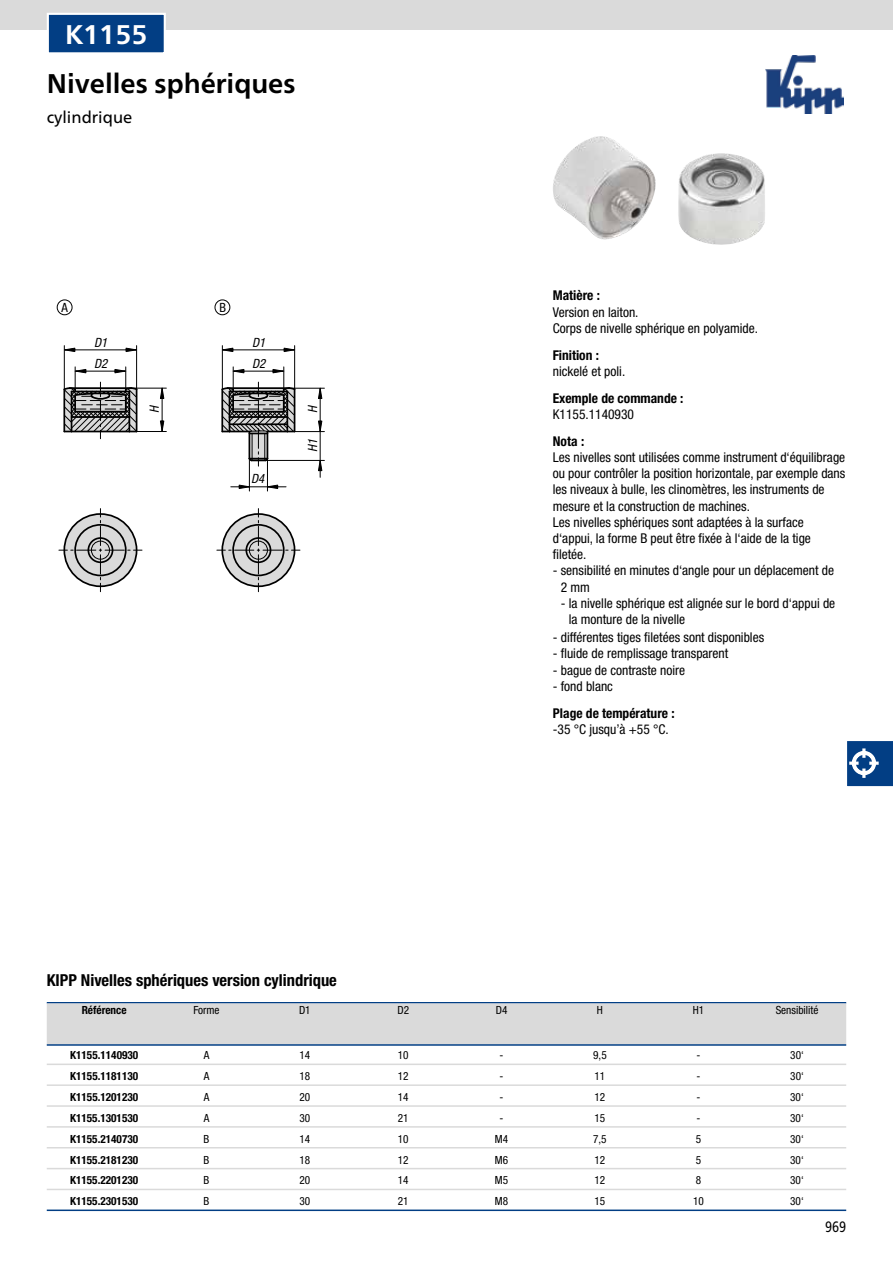
<style>
.page{position:relative;width:893px;height:1263px;background:#fff}
.page>*{position:absolute;margin:0;border:0;box-sizing:border-box;transform-origin:0 0}
.t1{font:700 27px "Frutiger Neue LTW1 G";color:#000}
.t2{font:700 27px "Frutiger Neue LTW1 G";color:#fff}
.t3{font:700 condensed 16.5px "Helvetica Neue LTW1 G";color:#000}
.t4{font:16.5px "Frutiger Neue LTW1 G";color:#000}
.t5{font:15px "Frutiger Neue LTW1 G";color:#000;scale:.81 1}
.t6{font:condensed 13.5px/16.2px "Helvetica Neue LTW1 G";color:#000}
.t7{font:700 condensed 13.5px "Helvetica Neue LTW1 G";color:#000}
.t8{font:italic condensed 12.75px "Helvetica Neue LTW1 G";color:#000}
.t9{font:condensed 12.75px "Helvetica Neue LTW1 G";color:#000}
.t10{font:condensed 11.25px "Helvetica Neue LTW1 G";color:#000}
.t11{font:700 condensed 11.25px "Helvetica Neue LTW1 G";color:#000}
</style>
<div class="page">
<img style="left:765px;top:55px;width:79px;height:58px">
<div style="left:0;top:0;width:893px;height:30px;background:#dadada"></div>
<svg style="left:847px;top:741px;width:46px;height:46px;background:#2e5f99"></svg>
<img style="left:553px;top:136px;width:212px;height:109px">
<div style="left:57px;top:299px;width:15px;height:16px;border:1px solid #000;border-radius:50%"></div>
<div style="left:215px;top:299px;width:15px;height:16px;border:1px solid #000;border-radius:50%"></div>
<svg style="left:59px;top:509px;width:83px;height:83px"></svg>
<svg style="left:217px;top:509px;width:83px;height:83px"></svg>
<svg style="left:125px;top:347px;width:13px;height:6px"></svg>
<svg style="left:63px;top:347px;width:13px;height:6px"></svg>
<hr style="left:64px;top:349px;width:73px;height:1px;background:#000">
<hr style="left:64px;top:346px;width:1px;height:43px;background:#000">
<hr style="left:136px;top:346px;width:1px;height:43px;background:#000">
<svg style="left:63px;top:367px;width:103px;height:72px"></svg>
<hr style="left:162px;top:388px;width:1px;height:43px;background:#000">
<svg style="left:238px;top:484px;width:17px;height:5px"></svg>
<svg style="left:262px;top:484px;width:16px;height:5px"></svg>
<svg style="left:283px;top:347px;width:13px;height:6px"></svg>
<svg style="left:221px;top:347px;width:13px;height:6px"></svg>
<hr style="left:223px;top:349px;width:72px;height:1px;background:#000">
<hr style="left:222px;top:346px;width:1px;height:43px;background:#000">
<hr style="left:294px;top:346px;width:1px;height:43px;background:#000">
<hr style="left:320px;top:432px;width:1px;height:45px;background:#000">
<hr style="left:267px;top:459px;width:1px;height:32px;background:#000">
<svg style="left:221px;top:367px;width:103px;height:104px"></svg>
<hr style="left:249px;top:459px;width:1px;height:32px;background:#000">
<hr style="left:231px;top:486px;width:55px;height:1px;background:#000">
<div style="left:48px;top:14px;width:117px;height:39px;background:#023e84"></div>
<div style="left:47px;top:13px;width:119px;height:41px;border:2px solid #fff"></div>
<hr style="left:47px;top:1002px;width:799px;height:1px;background:#023e84">
<div style="left:47px;top:1003px;width:799px;height:41px;background:#dadada"></div>
<hr style="left:47px;top:1044px;width:799px;height:2px;background:#023e84">
<hr style="left:47px;top:1063px;width:799px;height:2px;background:#dadada">
<hr style="left:47px;top:1084px;width:799px;height:2px;background:#dadada">
<hr style="left:47px;top:1105px;width:799px;height:2px;background:#dadada">
<hr style="left:47px;top:1126px;width:799px;height:2px;background:#dadada">
<hr style="left:47px;top:1147px;width:799px;height:1px;background:#dadada">
<hr style="left:47px;top:1168px;width:799px;height:1px;background:#dadada">
<hr style="left:47px;top:1189px;width:799px;height:1px;background:#dadada">
<hr style="left:47px;top:1209px;width:799px;height:2px;background:#023e84">
<h1 class="t2" style="left:65px;top:18px;width:84px">K1155</h1>
<h1 class="t1" style="left:47px;top:67px;width:250px">Nivelles sphériques</h1>
<p class="t4" style="left:47px;top:105px;width:87px">cylindrique</p>
<p class="t9" style="left:61px;top:299px;width:8px">A</p>
<p class="t9" style="left:219px;top:299px;width:8px">B</p>
<p class="t8" style="left:94px;top:335px;width:15px">D1</p>
<p class="t8" style="left:252px;top:335px;width:15px">D1</p>
<p class="t8" style="left:94px;top:356px;width:15px">D2</p>
<p class="t8" style="left:252px;top:356px;width:15px">D2</p>
<p class="t8" style="left:147px;top:413px;width:9px;rotate:-90deg">H</p>
<p class="t8" style="left:305px;top:413px;width:9px;rotate:-90deg">H</p>
<p class="t8" style="left:305px;top:452px;width:14px;rotate:-90deg">H1</p>
<p class="t8" style="left:251px;top:472px;width:15px">D4</p>
<p class="t7" style="left:553px;top:288px;width:49px">Matière :</p>
<p class="t6" style="left:553px;top:304px;width:207px">Version en laiton.<br>Corps de nivelle sphérique en polyamide.</p>
<p class="t7" style="left:553px;top:347px;width:48px">Finition :</p>
<p class="t6" style="left:553px;top:363px;width:74px">nickelé et poli.</p>
<p class="t7" style="left:553px;top:390px;width:132px">Exemple de commande :</p>
<p class="t6" style="left:553px;top:406px;width:83px">K1155.1140930</p>
<p class="t7" style="left:553px;top:433px;width:33px">Nota :</p>
<p class="t6" style="left:553px;top:449px;width:294px">Les nivelles sont utilisées comme instrument d‘équilibrage ou pour contrôler la position horizontale, par exemple dans les niveaux à bulle, les clinomètres, les instruments de mesure et la construction de machines.<br>Les nivelles sphériques sont adaptées à la surface d‘appui, la forme B peut être fixée à l‘aide de la tige filetée.</p>
<p class="t6" style="left:561px;top:562px;width:275px;text-indent:-8px">- sensibilité en minutes d‘angle pour un déplacement de<br>2 mm</p>
<p class="t6" style="left:569px;top:595px;width:268px;text-indent:-8px">- la nivelle sphérique est alignée sur le bord d‘appui de la monture de la nivelle</p>
<p class="t6" style="left:553px;top:629px;width:213px">- différentes tiges filetées sont disponibles</p>
<p class="t6" style="left:553px;top:646px;width:177px">- fluide de remplissage transparent</p>
<p class="t6" style="left:553px;top:662px;width:134px">- bague de contraste noire</p>
<p class="t6" style="left:553px;top:678px;width:62px">- fond blanc</p>
<p class="t7" style="left:553px;top:705px;width:123px">Plage de température :</p>
<p class="t6" style="left:553px;top:721px;width:118px">-35 °C jusqu’à +55 °C.</p>
<p class="t3" style="left:47px;top:970px;width:292px">KIPP Nivelles sphériques version cylindrique</p>
<p class="t11" style="left:82px;top:1003px;width:46px">Référence</p>
<p class="t10" style="left:193px;top:1003px;width:28px">Forme</p>
<p class="t10" style="left:299px;top:1003px;width:13px">D1</p>
<p class="t10" style="left:397px;top:1003px;width:13px">D2</p>
<p class="t10" style="left:496px;top:1003px;width:13px">D4</p>
<p class="t10" style="left:597px;top:1003px;width:8px">H</p>
<p class="t10" style="left:693px;top:1003px;width:13px">H1</p>
<p class="t10" style="left:776px;top:1003px;width:44px">Sensibilité</p>
<p class="t11" style="left:70px;top:1048px;width:70px">K1155.1140930</p>
<p class="t10" style="left:204px;top:1049px;width:7px">A</p>
<p class="t10" style="left:299px;top:1049px;width:12px">14</p>
<p class="t10" style="left:398px;top:1049px;width:12px">10</p>
<p class="t10" style="left:500px;top:1049px;width:5px">-</p>
<p class="t10" style="left:593px;top:1049px;width:15px">9,5</p>
<p class="t10" style="left:696px;top:1049px;width:5px">-</p>
<p class="t10" style="left:790px;top:1049px;width:15px">30‘</p>
<p class="t11" style="left:70px;top:1069px;width:70px">K1155.1181130</p>
<p class="t10" style="left:204px;top:1069px;width:7px">A</p>
<p class="t10" style="left:299px;top:1069px;width:12px">18</p>
<p class="t10" style="left:398px;top:1069px;width:12px">12</p>
<p class="t10" style="left:500px;top:1069px;width:5px">-</p>
<p class="t10" style="left:595px;top:1069px;width:12px">11</p>
<p class="t10" style="left:696px;top:1069px;width:5px">-</p>
<p class="t10" style="left:790px;top:1069px;width:15px">30‘</p>
<p class="t11" style="left:70px;top:1090px;width:70px">K1155.1201230</p>
<p class="t10" style="left:204px;top:1090px;width:7px">A</p>
<p class="t10" style="left:299px;top:1090px;width:12px">20</p>
<p class="t10" style="left:398px;top:1090px;width:12px">14</p>
<p class="t10" style="left:500px;top:1090px;width:5px">-</p>
<p class="t10" style="left:595px;top:1090px;width:12px">12</p>
<p class="t10" style="left:696px;top:1090px;width:5px">-</p>
<p class="t10" style="left:790px;top:1090px;width:15px">30‘</p>
<p class="t11" style="left:70px;top:1111px;width:70px">K1155.1301530</p>
<p class="t10" style="left:204px;top:1111px;width:7px">A</p>
<p class="t10" style="left:299px;top:1111px;width:12px">30</p>
<p class="t10" style="left:398px;top:1111px;width:12px">21</p>
<p class="t10" style="left:500px;top:1111px;width:5px">-</p>
<p class="t10" style="left:595px;top:1111px;width:12px">15</p>
<p class="t10" style="left:696px;top:1111px;width:5px">-</p>
<p class="t10" style="left:790px;top:1111px;width:15px">30‘</p>
<p class="t11" style="left:70px;top:1132px;width:70px">K1155.2140730</p>
<p class="t10" style="left:204px;top:1132px;width:7px">B</p>
<p class="t10" style="left:299px;top:1132px;width:12px">14</p>
<p class="t10" style="left:398px;top:1132px;width:12px">10</p>
<p class="t10" style="left:495px;top:1132px;width:15px">M4</p>
<p class="t10" style="left:593px;top:1132px;width:15px">7,5</p>
<p class="t10" style="left:696px;top:1132px;width:7px">5</p>
<p class="t10" style="left:790px;top:1132px;width:15px">30‘</p>
<p class="t11" style="left:70px;top:1153px;width:70px">K1155.2181230</p>
<p class="t10" style="left:204px;top:1153px;width:7px">B</p>
<p class="t10" style="left:299px;top:1153px;width:12px">18</p>
<p class="t10" style="left:398px;top:1153px;width:12px">12</p>
<p class="t10" style="left:495px;top:1153px;width:15px">M6</p>
<p class="t10" style="left:595px;top:1153px;width:12px">12</p>
<p class="t10" style="left:696px;top:1153px;width:7px">5</p>
<p class="t10" style="left:790px;top:1153px;width:15px">30‘</p>
<p class="t11" style="left:70px;top:1174px;width:70px">K1155.2201230</p>
<p class="t10" style="left:204px;top:1174px;width:7px">B</p>
<p class="t10" style="left:299px;top:1174px;width:12px">20</p>
<p class="t10" style="left:398px;top:1174px;width:12px">14</p>
<p class="t10" style="left:495px;top:1174px;width:15px">M5</p>
<p class="t10" style="left:595px;top:1174px;width:12px">12</p>
<p class="t10" style="left:696px;top:1174px;width:7px">8</p>
<p class="t10" style="left:790px;top:1174px;width:15px">30‘</p>
<p class="t11" style="left:70px;top:1194px;width:70px">K1155.2301530</p>
<p class="t10" style="left:204px;top:1195px;width:7px">B</p>
<p class="t10" style="left:299px;top:1195px;width:12px">30</p>
<p class="t10" style="left:398px;top:1195px;width:12px">21</p>
<p class="t10" style="left:495px;top:1195px;width:15px">M8</p>
<p class="t10" style="left:595px;top:1195px;width:12px">15</p>
<p class="t10" style="left:693px;top:1195px;width:12px">10</p>
<p class="t10" style="left:790px;top:1195px;width:15px">30‘</p>
<p class="t5" style="left:825px;top:1215px;width:27px">969</p>
</div>
